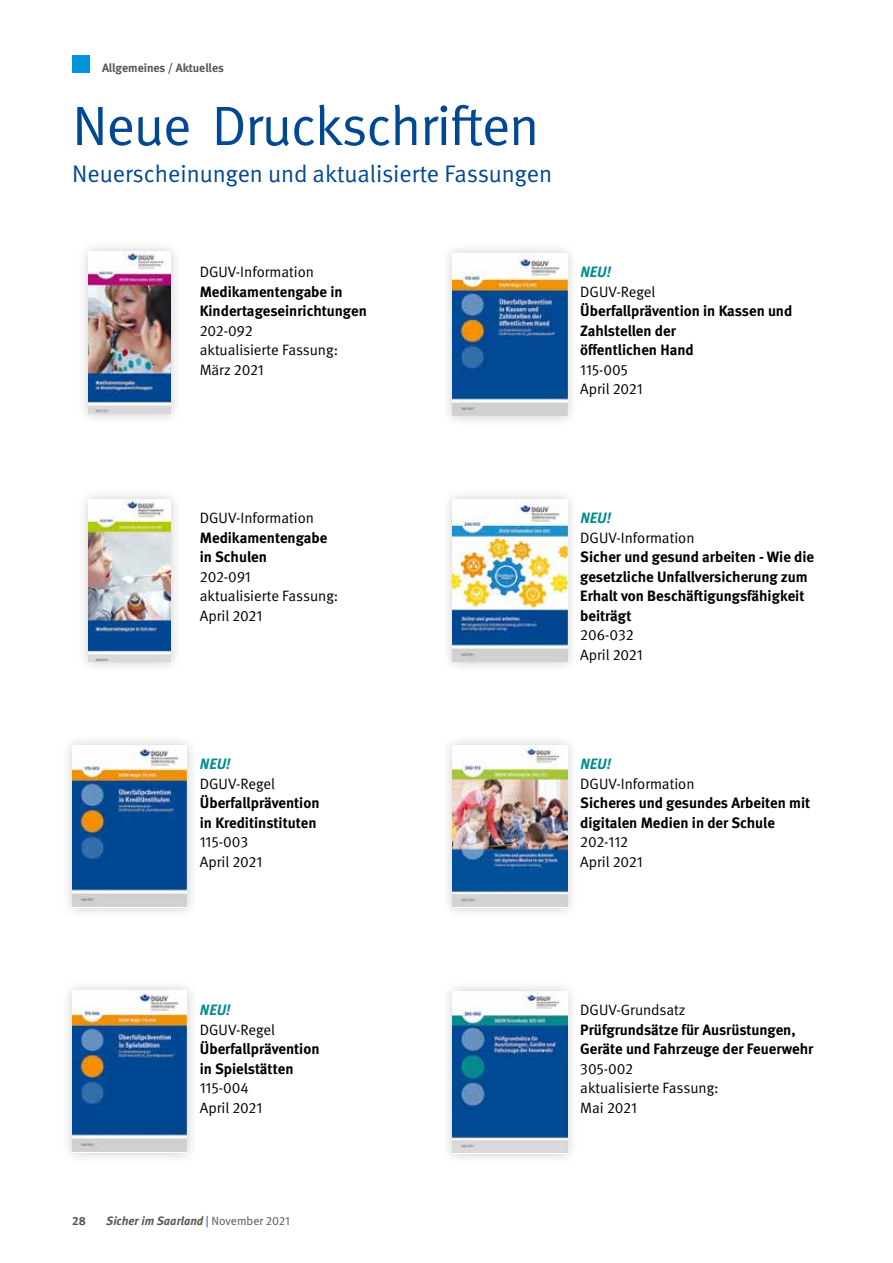
<style>
.page{position:relative;width:893px;height:1263px;background:#fff}
.page>*{position:absolute;margin:0;border:0;box-sizing:border-box;transform-origin:0 0}
.t1{font:55.5px "DGUV Meta";letter-spacing:-.02em;color:#004893}
.t2{font:24px "DGUV Meta";color:#004893}
.t3{font:700 15px/19.5px "DGUV Meta";color:#000}
.t4{font:15px/19.5px "DGUV Meta";color:#000}
.t5{font:italic 700 15px "DGUV Meta";letter-spacing:.005em;color:#008c8e}
.t6{font:italic 700 12px "DGUV Meta";color:#565655}
.t7{font:700 12px "DGUV Meta";color:#565655}
.s1{font-weight:400;font-style:normal;color:#004893}
.s2{font-weight:400;font-style:normal}
</style>
<div class="page">
<div style="left:441px;top:241px;width:138px;height:186px;background:#000;opacity:.2"></div>
<img style="left:453px;top:253px;width:114px;height:163px">
<div style="left:441px;top:487px;width:138px;height:186px;background:#000;opacity:.2"></div>
<img style="left:453px;top:499px;width:114px;height:163px">
<div style="left:441px;top:733px;width:138px;height:186px;background:#000;opacity:.2"></div>
<img style="left:453px;top:745px;width:114px;height:161px">
<div style="left:441px;top:979px;width:138px;height:186px;background:#000;opacity:.2"></div>
<img style="left:453px;top:991px;width:114px;height:161px">
<div style="left:61px;top:733px;width:137px;height:186px;background:#000;opacity:.2"></div>
<img style="left:72px;top:745px;width:115px;height:161px">
<div style="left:77px;top:239px;width:105px;height:186px;background:#000;opacity:.2"></div>
<img style="left:89px;top:251px;width:82px;height:163px">
<div style="left:77px;top:487px;width:105px;height:186px;background:#000;opacity:.2"></div>
<img style="left:89px;top:499px;width:82px;height:163px">
<div style="left:61px;top:978px;width:137px;height:186px;background:#000;opacity:.2"></div>
<img style="left:72px;top:990px;width:115px;height:161px">
<div style="left:72px;top:55px;width:17px;height:17px;background:#0095db"></div>
<p class="t7" style="left:102px;top:61px;width:123px">Allgemeines / Aktuelles</p>
<h1 class="t1" style="left:72px;top:94px;width:469px">Neue Druckschriften</h1>
<h2 class="t2" style="left:72px;top:160px;width:481px">Neuerscheinungen und aktualisierte Fassungen</h2>
<p class="t4" style="left:200px;top:263px;width:116px">DGUV-Information</p>
<p class="t3" style="left:200px;top:282px;width:169px">Medikamentengabe in<br>Kindertageseinrichtungen</p>
<p class="t4" style="left:200px;top:321px;width:140px">202-092<br>aktualisierte Fassung:<br>März 2021</p>
<p class="t5" style="left:580px;top:263px;width:32px">NEU!</p>
<p class="t4" style="left:580px;top:282px;width:77px">DGUV-Regel</p>
<p class="t3" style="left:580px;top:302px;width:214px">Überfallprävention in Kassen und<br>Zahlstellen der<br>öffentlichen Hand</p>
<p class="t4" style="left:580px;top:360px;width:64px">115-005<br>April 2021</p>
<p class="t4" style="left:200px;top:509px;width:116px">DGUV-Information</p>
<p class="t3" style="left:200px;top:528px;width:129px">Medikamentengabe in Schulen</p>
<p class="t4" style="left:200px;top:567px;width:140px">202-091<br>aktualisierte Fassung:<br>April 2021</p>
<p class="t5" style="left:200px;top:755px;width:32px">NEU!</p>
<p class="t4" style="left:200px;top:774px;width:77px">DGUV-Regel</p>
<p class="t3" style="left:200px;top:794px;width:121px">Überfallprävention in Kreditinstituten</p>
<p class="t4" style="left:200px;top:833px;width:64px">115-003<br>April 2021</p>
<p class="t5" style="left:580px;top:509px;width:32px">NEU!</p>
<p class="t4" style="left:580px;top:528px;width:116px">DGUV-Information</p>
<p class="t3" style="left:580px;top:548px;width:235px">Sicher und gesund arbeiten - Wie die gesetzliche Unfallversicherung zum<br>Erhalt von Beschäftigungsfähigkeit beiträgt</p>
<p class="t4" style="left:580px;top:626px;width:64px">206-032<br>April 2021</p>
<p class="t5" style="left:580px;top:755px;width:32px">NEU!</p>
<p class="t4" style="left:580px;top:774px;width:116px">DGUV-Information</p>
<p class="t3" style="left:580px;top:794px;width:232px">Sicheres und gesundes Arbeiten mit digitalen Medien in der Schule</p>
<p class="t4" style="left:580px;top:833px;width:64px">202-112<br>April 2021</p>
<p class="t5" style="left:200px;top:1001px;width:32px">NEU!</p>
<p class="t4" style="left:200px;top:1020px;width:77px">DGUV-Regel</p>
<p class="t3" style="left:200px;top:1040px;width:121px">Überfallprävention in Spielstätten</p>
<p class="t4" style="left:200px;top:1079px;width:64px">115-004<br>April 2021</p>
<p class="t7" style="left:72px;top:1213px;width:15px">28</p>
<p class="t6" style="left:106px;top:1213px;width:185px">Sicher im Saarland <span class="s1">|</span> <span class="s2">November 2021</span></p>
<p class="t4" style="left:580px;top:1001px;width:107px">DGUV-Grundsatz</p>
<p class="t3" style="left:580px;top:1020px;width:235px">Prüfgrundsätze für Ausrüstungen,<br>Geräte und Fahrzeuge der Feuerwehr</p>
<p class="t4" style="left:580px;top:1059px;width:140px">305-002<br>aktualisierte Fassung:<br>Mai 2021</p>
</div>
